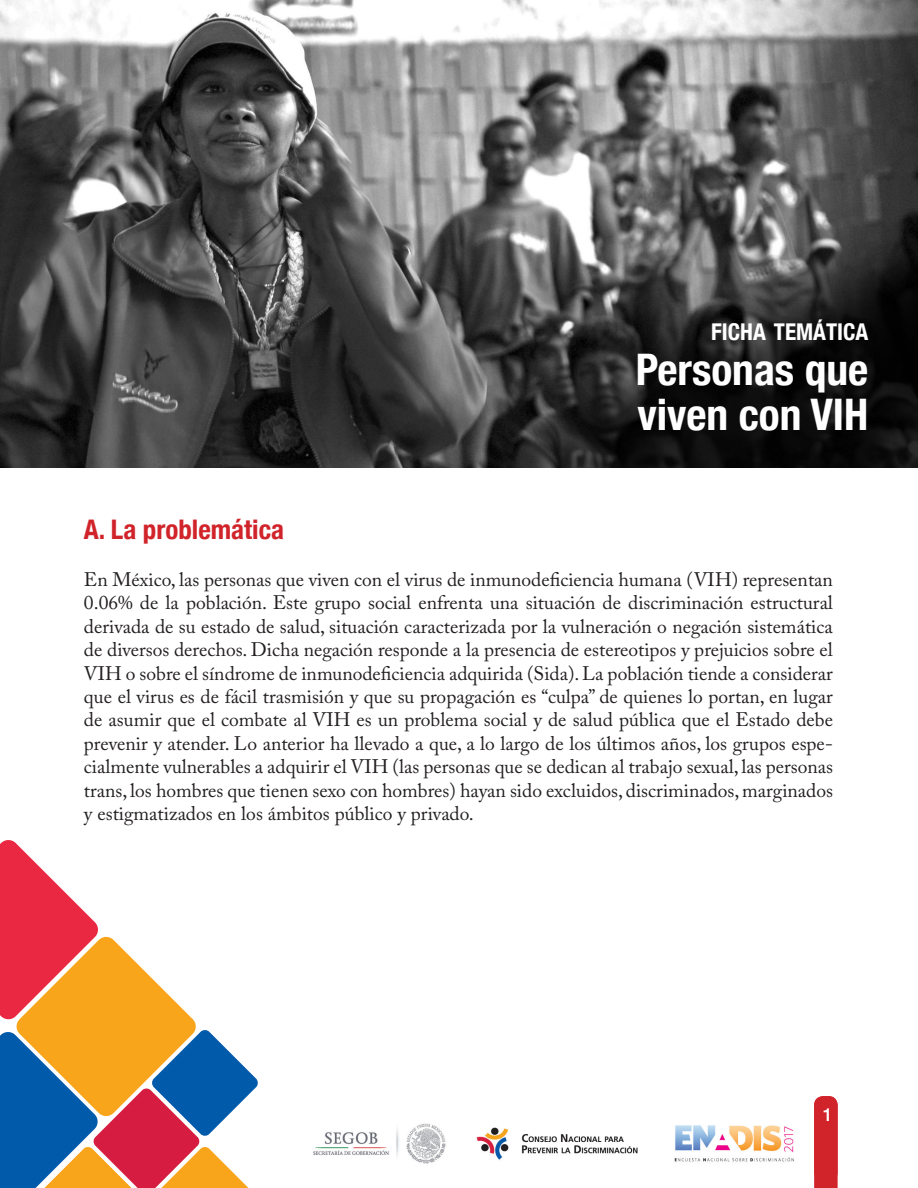
<style>
.page{position:relative;width:918px;height:1188px;background:#fff}
.page>*{position:absolute;margin:0;border:0;box-sizing:border-box;transform-origin:0 0}
.t1{font:700 condensed 43.5px "Helvetica Neue";color:#fff}
.Título_01{font:700 condensed 27px "Helvetica Neue";color:#d1232a}
.t2{font:700 condensed 23.1px "Helvetica Neue";color:#fff}
._01-_TXT{font:19.5px/23.4px "Adobe Caslon Pro";color:#231f20;text-align:justify}
.t3{font:500 18px "Helvetica Neue";color:#fff}
</style>
<div class="page">
<div style="left:814px;top:1096px;width:24px;height:92px;background:#d1232a"></div>
<img style="left:313px;top:1123px;width:481px;height:41px">
<svg style="left:0;top:840px;width:258px;height:348px"></svg>
<img style="left:0;top:0;width:918px;height:468px">
<p class="t2" style="left:711px;top:313px;width:159px">FICHA TEMÁTICA</p>
<p class="t1" style="left:636px;top:334px;width:234px">Personas que</p>
<p class="t1" style="left:637px;top:379px;width:232px">viven con VIH</p>
<p class="Título_01" style="left:84px;top:507px;width:202px">A. La problemática</p>
<p class="_01-_TXT" style="left:84px;top:568px;width:751px">En México, las personas que viven con el virus de inmunodeficiencia humana (VIH) representan 0.06% de la población. Este grupo social enfrenta una situación de discriminación estructural derivada de su estado de salud, situación caracterizada por la vulneración o negación sistemática de diversos derechos. Dicha negación responde a la presencia de estereotipos y prejuicios sobre el VIH o sobre el síndrome de inmunodeficiencia adquirida (Sida). La población tiende a considerar que el virus es de fácil trasmisión y que su propagación es “culpa” de quienes lo portan, en lugar de asumir que el combate al VIH es un problema social y de salud pública que el Estado debe prevenir y atender. Lo anterior ha llevado a que, a lo largo de los últimos años, los grupos espe&shy;cialmente vulnerables a adquirir el VIH (las personas que se dedican al trabajo sexual, las personas trans, los hombres que tienen sexo con hombres) hayan sido excluidos, discriminados, marginados y estigmatizados en los ámbitos público y privado.</p>
<p class="t3" style="left:823px;top:1100px;width:12px">1</p>
</div>
